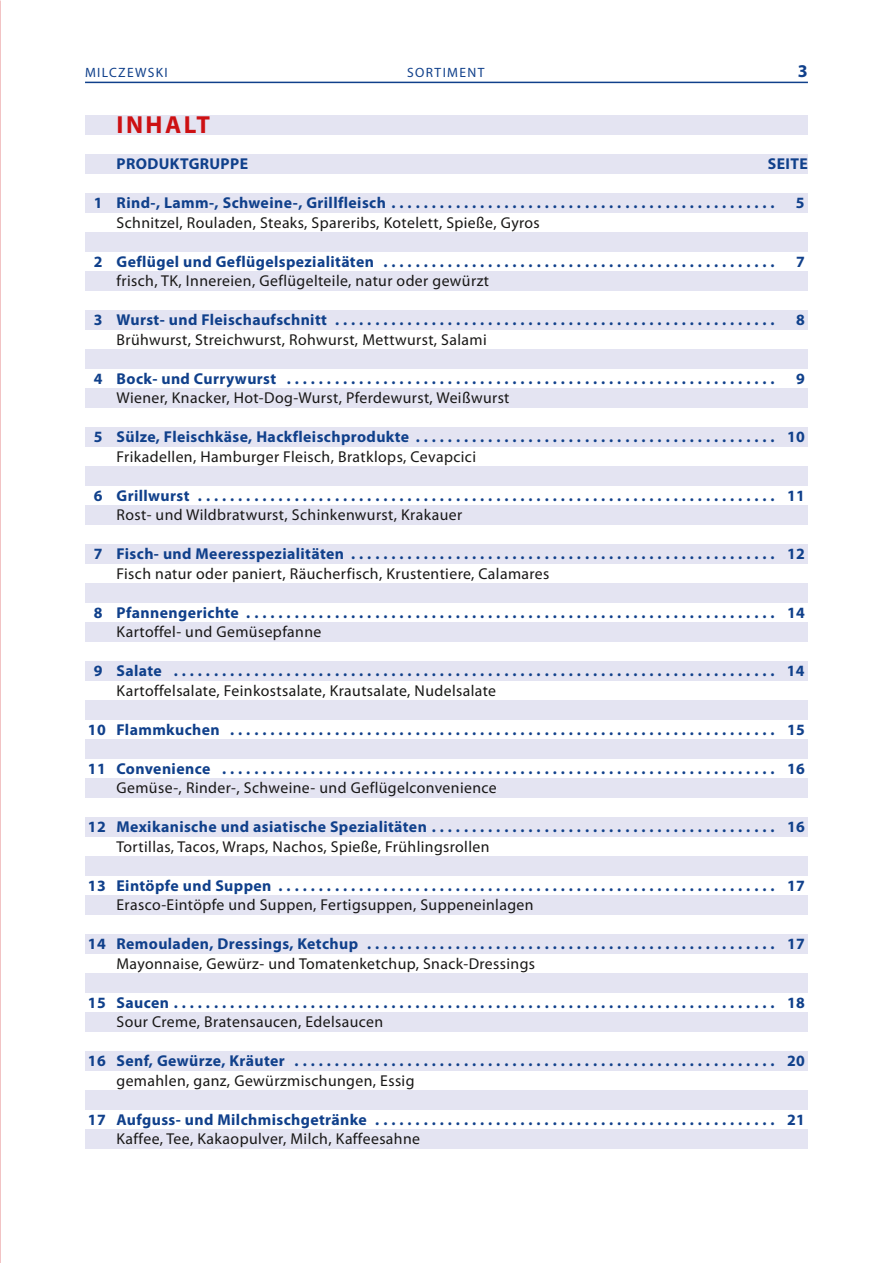
<style>
.page{position:relative;width:893px;height:1263px;background:#fff}
.page>*{position:absolute;margin:0;border:0;box-sizing:border-box;transform-origin:0 0}
.t1{font:700 24.75px "Myriad Pro";letter-spacing:.1em;color:#cd1013}
.t2{font:700 18px "Myriad Pro";color:#10408b}
.t3{font:700 15.75px "Myriad Pro";letter-spacing:.025em;color:#10408b}
.t4{font:15.75px "Myriad Pro";letter-spacing:.025em;color:#181716}
.t5{font:13.5px "Myriad Pro";letter-spacing:.1em;color:#10408b}
</style>
<div class="page">
<hr style="left:85px;top:82px;width:723px;height:1px;background:#10408b">
<div style="left:85px;top:115px;width:723px;height:19px;background:#e4e4f2"></div>
<div style="left:85px;top:154px;width:723px;height:19px;background:#e4e4f2"></div>
<div style="left:85px;top:193px;width:723px;height:19px;background:#e4e4f2"></div>
<div style="left:85px;top:232px;width:723px;height:19px;background:#e4e4f2"></div>
<div style="left:85px;top:271px;width:723px;height:19px;background:#e4e4f2"></div>
<div style="left:85px;top:310px;width:723px;height:19px;background:#e4e4f2"></div>
<div style="left:85px;top:349px;width:723px;height:19px;background:#e4e4f2"></div>
<div style="left:85px;top:388px;width:723px;height:19px;background:#e4e4f2"></div>
<div style="left:85px;top:427px;width:723px;height:19px;background:#e4e4f2"></div>
<div style="left:85px;top:466px;width:723px;height:19px;background:#e4e4f2"></div>
<div style="left:85px;top:505px;width:723px;height:19px;background:#e4e4f2"></div>
<div style="left:85px;top:544px;width:723px;height:19px;background:#e4e4f2"></div>
<div style="left:85px;top:583px;width:723px;height:19px;background:#e4e4f2"></div>
<div style="left:85px;top:622px;width:723px;height:19px;background:#e4e4f2"></div>
<div style="left:85px;top:661px;width:723px;height:19px;background:#e4e4f2"></div>
<div style="left:85px;top:700px;width:723px;height:19px;background:#e4e4f2"></div>
<div style="left:85px;top:739px;width:723px;height:19px;background:#e4e4f2"></div>
<div style="left:85px;top:778px;width:723px;height:19px;background:#e4e4f2"></div>
<div style="left:85px;top:817px;width:723px;height:19px;background:#e4e4f2"></div>
<div style="left:85px;top:856px;width:723px;height:19px;background:#e4e4f2"></div>
<div style="left:85px;top:895px;width:723px;height:19px;background:#e4e4f2"></div>
<div style="left:85px;top:934px;width:723px;height:19px;background:#e4e4f2"></div>
<div style="left:85px;top:973px;width:723px;height:19px;background:#e4e4f2"></div>
<div style="left:85px;top:1012px;width:723px;height:19px;background:#e4e4f2"></div>
<div style="left:85px;top:1051px;width:723px;height:19px;background:#e4e4f2"></div>
<div style="left:85px;top:1090px;width:723px;height:19px;background:#e4e4f2"></div>
<div style="left:85px;top:1129px;width:723px;height:19px;background:#e4e4f2"></div>
<p class="t5" style="left:85px;top:64px;width:84px">MILCZEWSKI</p>
<p class="t5" style="left:407px;top:64px;width:79px">SORTIMENT</p>
<p class="t2" style="left:798px;top:61px;width:11px">3</p>
<h1 class="t1" style="left:117px;top:110px;width:95px">INHALT</h1>
<p class="t3" style="left:117px;top:155px;width:133px">PRODUKTGRUPPE</p>
<p class="t3" style="left:768px;top:155px;width:42px">SEITE</p>
<p class="t3" style="left:94px;top:194px;width:682px">1 Rind-, Lamm-, Schweine-, Grillfleisch . . . . . . . . . . . . . . . . . . . . . . . . . . . . . . . . . . . . . . . . . . . . . . . .</p>
<p class="t3" style="left:796px;top:194px;width:10px">5</p>
<p class="t4" style="left:117px;top:213px;width:425px">Schnitzel, Rouladen, Steaks, Spareribs, Kotelett, Spieße, Gyros</p>
<p class="t3" style="left:94px;top:252px;width:682px">2 Geflügel und Geflügelspezialitäten . . . . . . . . . . . . . . . . . . . . . . . . . . . . . . . . . . . . . . . . . . . . . . . . .</p>
<p class="t3" style="left:796px;top:252px;width:10px">7</p>
<p class="t4" style="left:117px;top:271px;width:374px">frisch, TK, Innereien, Geflügelteile, natur oder gewürzt</p>
<p class="t3" style="left:94px;top:311px;width:682px">3 Wurst- und Fleischaufschnitt . . . . . . . . . . . . . . . . . . . . . . . . . . . . . . . . . . . . . . . . . . . . . . . . . . . . . . .</p>
<p class="t3" style="left:796px;top:311px;width:10px">8</p>
<p class="t4" style="left:117px;top:330px;width:372px">Brühwurst, Streichwurst, Rohwurst, Mettwurst, Salami</p>
<p class="t3" style="left:94px;top:369px;width:682px">4 Bock- und Currywurst . . . . . . . . . . . . . . . . . . . . . . . . . . . . . . . . . . . . . . . . . . . . . . . . . . . . . . . . . . . . .</p>
<p class="t3" style="left:796px;top:369px;width:10px">9</p>
<p class="t4" style="left:117px;top:388px;width:394px">Wiener, Knacker, Hot-Dog-Wurst, Pferdewurst, Weißwurst</p>
<p class="t3" style="left:94px;top:428px;width:712px">5 Sülze, Fleischkäse, Hackfleischprodukte . . . . . . . . . . . . . . . . . . . . . . . . . . . . . . . . . . . . . . . . . . . . . 10</p>
<p class="t4" style="left:117px;top:447px;width:361px">Frikadellen, Hamburger Fleisch, Bratklops, Cevapcici</p>
<p class="t3" style="left:94px;top:486px;width:713px">6 Grillwurst . . . . . . . . . . . . . . . . . . . . . . . . . . . . . . . . . . . . . . . . . . . . . . . . . . . . . . . . . . . . . . . . . . . . . . . . 11</p>
<p class="t4" style="left:117px;top:505px;width:347px">Rost- und Wildbratwurst, Schinkenwurst, Krakauer</p>
<p class="t3" style="left:94px;top:545px;width:712px">7 Fisch- und Meeresspezialitäten . . . . . . . . . . . . . . . . . . . . . . . . . . . . . . . . . . . . . . . . . . . . . . . . . . . . . 12</p>
<p class="t4" style="left:117px;top:564px;width:434px">Fisch natur oder paniert, Räucherfisch, Krustentiere, Calamares</p>
<p class="t3" style="left:94px;top:603px;width:713px">8 Pfannengerichte . . . . . . . . . . . . . . . . . . . . . . . . . . . . . . . . . . . . . . . . . . . . . . . . . . . . . . . . . . . . . . . . . . 14</p>
<p class="t4" style="left:117px;top:622px;width:206px">Kartoffel- und Gemüsepfanne</p>
<p class="t3" style="left:94px;top:662px;width:712px">9 Salate . . . . . . . . . . . . . . . . . . . . . . . . . . . . . . . . . . . . . . . . . . . . . . . . . . . . . . . . . . . . . . . . . . . . . . . . . . . 14</p>
<p class="t4" style="left:117px;top:681px;width:381px">Kartoffelsalate, Feinkostsalate, Krautsalate, Nudelsalate</p>
<p class="t3" style="left:88px;top:720px;width:718px">10 Flammkuchen . . . . . . . . . . . . . . . . . . . . . . . . . . . . . . . . . . . . . . . . . . . . . . . . . . . . . . . . . . . . . . . . . . . . 15</p>
<p class="t3" style="left:88px;top:759px;width:718px">11 Convenience . . . . . . . . . . . . . . . . . . . . . . . . . . . . . . . . . . . . . . . . . . . . . . . . . . . . . . . . . . . . . . . . . . . . . 16</p>
<p class="t4" style="left:117px;top:778px;width:382px">Gemüse-, Rinder-, Schweine- und Geflügelconvenience</p>
<p class="t3" style="left:88px;top:818px;width:718px">12 Mexikanische und asiatische Spezialitäten . . . . . . . . . . . . . . . . . . . . . . . . . . . . . . . . . . . . . . . . . . . 16</p>
<p class="t4" style="left:116px;top:837px;width:374px">Tortillas, Tacos, Wraps, Nachos, Spieße, Frühlingsrollen</p>
<p class="t3" style="left:88px;top:876px;width:718px">13 Eintöpfe und Suppen . . . . . . . . . . . . . . . . . . . . . . . . . . . . . . . . . . . . . . . . . . . . . . . . . . . . . . . . . . . . . . 17</p>
<p class="t4" style="left:116px;top:895px;width:419px">Erasco-Eintöpfe und Suppen, Fertigsuppen, Suppeneinlagen</p>
<p class="t3" style="left:88px;top:935px;width:718px">14 Remouladen, Dressings, Ketchup . . . . . . . . . . . . . . . . . . . . . . . . . . . . . . . . . . . . . . . . . . . . . . . . . . . 17</p>
<p class="t4" style="left:116px;top:954px;width:420px">Mayonnaise, Gewürz- und Tomatenketchup, Snack-Dressings</p>
<p class="t3" style="left:88px;top:993px;width:718px">15 Saucen . . . . . . . . . . . . . . . . . . . . . . . . . . . . . . . . . . . . . . . . . . . . . . . . . . . . . . . . . . . . . . . . . . . . . . . . . . . 18</p>
<p class="t4" style="left:116px;top:1012px;width:268px">Sour Creme, Bratensaucen, Edelsaucen</p>
<p class="t3" style="left:88px;top:1052px;width:718px">16 Senf, Gewürze, Kräuter . . . . . . . . . . . . . . . . . . . . . . . . . . . . . . . . . . . . . . . . . . . . . . . . . . . . . . . . . . . . 20</p>
<p class="t4" style="left:116px;top:1070px;width:300px">gemahlen, ganz, Gewürzmischungen, Essig</p>
<p class="t3" style="left:88px;top:1110px;width:718px">17 Aufguss- und Milchmischgetränke . . . . . . . . . . . . . . . . . . . . . . . . . . . . . . . . . . . . . . . . . . . . . . . . . . 21</p>
<p class="t4" style="left:116px;top:1129px;width:305px">Kaffee, Tee, Kakaopulver, Milch, Kaffeesahne</p>
</div>
